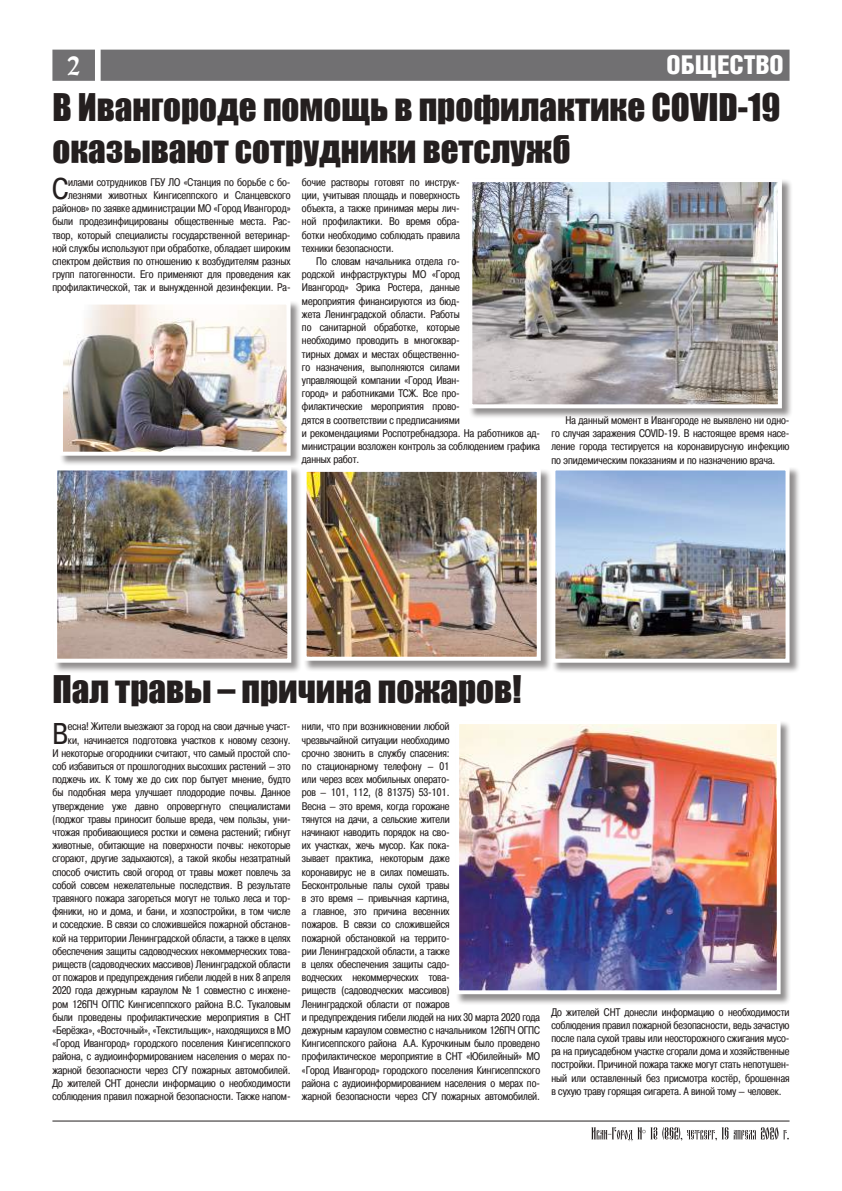
<style>
.page{position:relative;width:842px;height:1191px;background:#fff}
.page>*{position:absolute;margin:0;border:0;box-sizing:border-box;transform-origin:0 0}
.t1{font:35px/42px "Impact";color:#241f1f}
.t2{font:29.9px "Pragmatica Cond C";color:#241f1f}
.t3{font:28px "Cyrillic Old";color:#fff}
.t4{font:900 26px "Helios Cond";color:#fff}
.t5{font:11px/13.2px "Pragmatica Cond C";letter-spacing:-.005em;color:#241f1f;text-align:justify}
</style>
<div class="page">
<div style="left:52px;top:50px;width:737px;height:31px;background:#717072"></div>
<hr style="left:52px;top:1120px;width:737px;height:1px;background:#241f1f">
<svg style="left:591px;top:1127px;width:198px;height:14px"></svg>
<div style="left:455px;top:720px;width:341px;height:290px;background:#241f1f;opacity:.5"></div>
<img style="left:460px;top:725px;width:316px;height:264px">
<div style="left:455px;top:720px;width:326px;height:274px;border:4px solid #fff"></div>
<div style="left:468px;top:178px;width:329px;height:245px;background:#241f1f;opacity:.5"></div>
<img style="left:473px;top:183px;width:304px;height:220px">
<div style="left:468px;top:178px;width:314px;height:230px;border:4px solid #fff"></div>
<div style="left:59px;top:301px;width:247px;height:170px;background:#241f1f;opacity:.5"></div>
<img style="left:64px;top:305px;width:222px;height:146px">
<div style="left:59px;top:300px;width:232px;height:156px;border:4px solid #fff"></div>
<div style="left:552px;top:466px;width:253px;height:212px;background:#241f1f;opacity:.5"></div>
<img style="left:556px;top:471px;width:228px;height:186px">
<div style="left:551px;top:466px;width:238px;height:196px;border:4px solid #fff"></div>
<div style="left:53px;top:466px;width:254px;height:212px;background:#241f1f;opacity:.5"></div>
<img style="left:58px;top:471px;width:228px;height:186px">
<div style="left:53px;top:466px;width:238px;height:196px;border:4px solid #fff"></div>
<div style="left:303px;top:468px;width:253px;height:208px;background:#241f1f;opacity:.5"></div>
<img style="left:308px;top:473px;width:228px;height:182px">
<div style="left:303px;top:468px;width:238px;height:192px;border:4px solid #fff"></div>
<h3 class="t3" style="left:67px;top:51px;width:16px">2</h3>
<h3 class="t4" style="left:666px;top:51px;width:119px">общество</h3>
<h1 class="t1" style="left:52px;top:86px;width:729px">В Ивангороде помощь в профилактике COVID-19 оказывают сотрудники ветслужб</h1>
<h2 class="t2" style="left:52px;top:172px;width:17px">С</h2>
<p class="t5" style="left:52px;top:175px;width:240px;text-align:right">илами сотрудников ГБУ ЛО «Станция по борьбе с бо&shy;лезнями животных Кингисеппского и Сланцевского районов» по заявке администрации МО «Город Ивангород» были продезинфицированы общественные места. Рас&shy;твор, который специалисты государственной ветеринар&shy;ной службы используют при обработке, обладает широким спектром действия по отношению к возбудителям разных групп патогенности. Его применяют для проведения как профилактической, так и вынужденной дезинфекции. Ра-</p>
<p class="t5" style="left:302px;top:175px;width:159px">бочие растворы готовят по инструк&shy;ции, учитывая площадь и поверхность объекта, а также принимая меры лич&shy;ной профилактики. Во время обра&shy;ботки необходимо соблюдать правила техники безопасности.</p>
<p class="t5" style="left:302px;top:255px;width:240px;text-align:left;text-indent:14px">По словам начальника отдела го-<br>родской инфраструктуры МО «Город<br>Ивангород» Эрика Ростера, данные<br>мероприятия финансируются из бюд-<br>жета Ленинградской области. Работы<br>по санитарной обработке, которые<br>необходимо проводить в многоквар-<br>тирных домах и местах общественно-<br>го назначения, выполняются силами<br>управляющей компании «Город Иван-<br>город» и работниками ТСЖ. Все про-<br>филактические мероприятия прово-<br>дятся в соответствии с предписаниями<br>и рекомендациями Роспотребнадзора. На работников ад&shy;министрации возложен контроль за соблюдением графика данных работ.</p>
<p class="t5" style="left:551px;top:414px;width:240px;text-indent:14px">На данный момент в Ивангороде не выявлено ни одно&shy;го случая заражения COVID-19. В настоящее время насе&shy;ление города тестируется на коронавирусную инфекцию по эпидемическим показаниям и по назначению врача.</p>
<h1 class="t1" style="left:52px;top:667px;width:471px">Пал травы – причина пожаров!</h1>
<p class="t5" style="left:52px;top:720px;width:240px;text-align:right">есна! Жители выезжают за город на свои дачные участ-<br>ки, начинается подготовка участков к новому сезону.<br>И некоторые огородники считают, что самый простой спо&shy;соб избавиться от прошлогодних высохших растений – это поджечь их. К тому же до сих пор бытует мнение, будто бы подобная мера улучшает плодородие почвы. Данное утверждение уже давно опровергнуто специалистами (поджог травы приносит больше вреда, чем пользы, уни&shy;чтожая пробивающиеся ростки и семена растений; гибнут животные, обитающие на поверхности почвы: некоторые сгорают, другие задыхаются), а такой якобы незатратный способ очистить свой огород от травы может повлечь за собой совсем нежелательные последствия. В результате травяного пожара загореться могут не только леса и тор&shy;фяники, но и дома, и бани, и хозпостройки, в том числе и соседские. В связи со сложившейся пожарной обстанов&shy;кой на территории Ленинградской области, а также в целях обеспечения защиты садоводческих некоммерческих това&shy;риществ (садоводческих массивов) Ленинградской области от пожаров и предупреждения гибели людей в них 8 апреля 2020 года дежурным караулом № 1 совместно с инжене&shy;ром 126ПЧ ОГПС Кингисеппского района В.С. Тукаловым были проведены профилактические мероприятия в СНТ «Берёзка», «Восточный», «Текстильщик», находящихся в МО «Город Ивангород» городского поселения Кингисеппского района, с аудиоинформированием населения о мерах по&shy;жарной безопасности через СГУ пожарных автомобилей.<br>До жителей СНТ донесли информацию о необходимости соблюдения правил пожарной безопасности. Также напом-</p>
<h2 class="t2" style="left:52px;top:716px;width:17px">В</h2>
<p class="t5" style="left:302px;top:720px;width:240px;text-align:left">нили, что при возникновении любой<br>чрезвычайной ситуации необходимо<br>срочно звонить в службу спасения:<br>по стационарному телефону – 01<br>или через всех мобильных операто-<br>ров – 101, 112, (8 81375) 53-101.<br>Весна — это время, когда горожане<br>тянутся на дачи, а сельские жители<br>начинают наводить порядок на сво-<br>их участках, жечь мусор. Как пока-<br>зывает практика, некоторым даже<br>коронавирус не в силах помешать.<br>Бесконтрольные палы сухой травы<br>в это время — привычная картина,<br>а главное, это причина весенних<br>пожаров. В связи со сложившейся<br>пожарной обстановкой на террито-<br>рии Ленинградской области, а также<br>в целях обеспечения защиты садо-<br>водческих некоммерческих това-<br>риществ (садоводческих массивов)<br>Ленинградской области от пожаров<br>и предупреждения гибели людей на них 30 марта 2020 года дежурным караулом совместно с начальником 126ПЧ ОГПС Кингисеппского района А.А. Курочкиным было проведено профилактическое мероприятие в СНТ «Юбилейный» МО «Город Ивангород» городского поселения Кингисеппского района с аудиоинформированием населения о мерах по&shy;жарной безопасности через СГУ пожарных автомобилей.</p>
<p class="t5" style="left:551px;top:1005px;width:240px">До жителей СНТ донесли информацию о необходимости соблюдения правил пожарной безопасности, ведь зачастую после пала сухой травы или неосторожного сжигания мусо&shy;ра на приусадебном участке сгорали дома и хозяйственные постройки. Причиной пожара также могут стать непотушен&shy;ный или оставленный без присмотра костёр, брошенная в сухую траву горящая сигарета. А виной тому — человек.</p>
</div>
